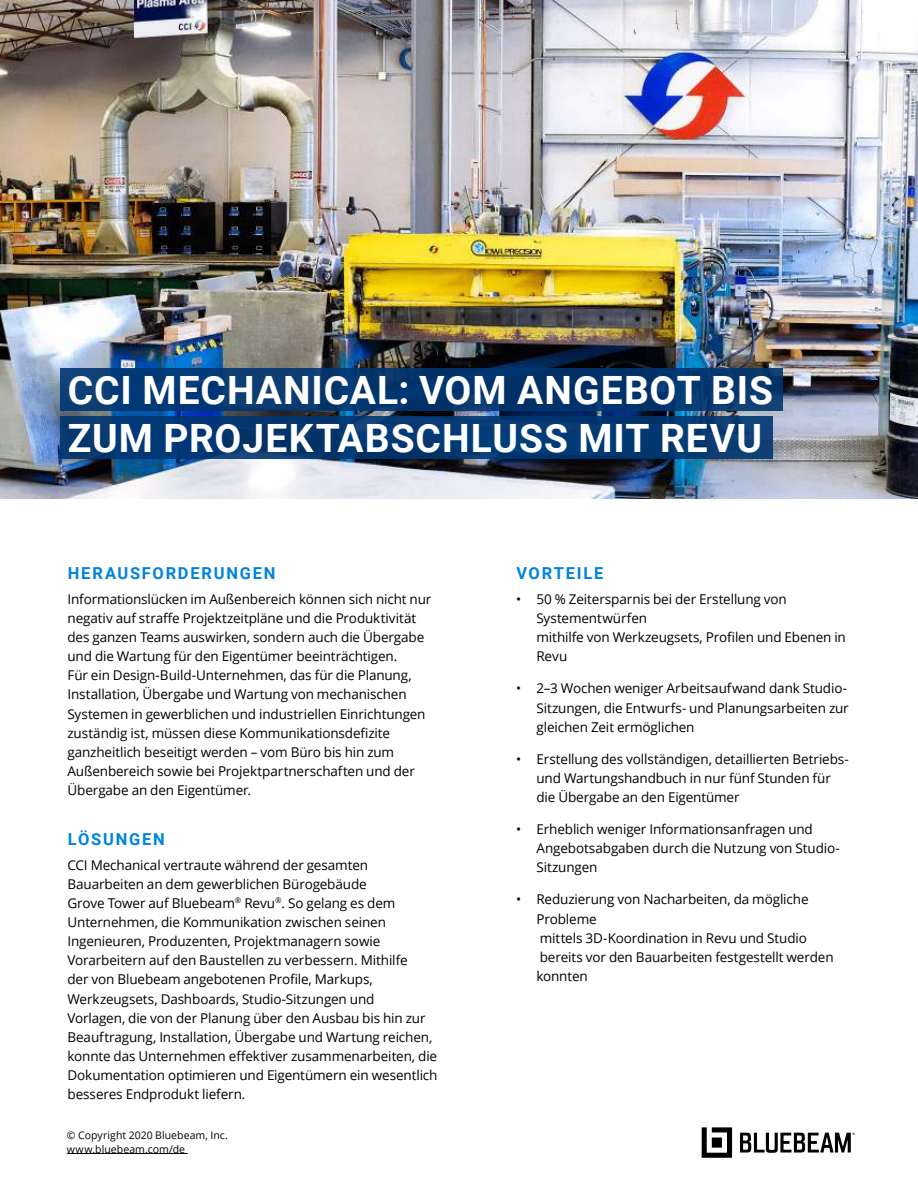
<style>
.page{position:relative;width:918px;height:1188px;background:#fff}
.page>*{position:absolute;margin:0;border:0;box-sizing:border-box;transform-origin:0 0}
.t1{font:700 39px/48px "Roboto";letter-spacing:.025em;color:#fff}
.t2{font:700 16.5px "Roboto";letter-spacing:.105em;color:#0083db}
.t3{font:13.5px/19.2px "Open Sans";letter-spacing:-.01em;color:#000}
.t4{font:10.5px/13.5px "Open Sans";letter-spacing:.005em;color:#000}
</style>
<div class="page">
<hr style="left:67px;top:1153px;width:121px;height:1px;background:#000">
<svg style="left:702px;top:1127px;width:30px;height:31px"></svg>
<svg style="left:740px;top:1133px;width:115px;height:20px"></svg>
<img style="left:0;top:0;width:918px;height:498px">
<div style="left:60px;top:369px;width:723px;height:42px;background:#003671"></div>
<div style="left:60px;top:416px;width:713px;height:43px;background:#003671"></div>
<h1 class="t1" style="left:68px;top:364px;width:707px">CCI MECHANICAL: VOM ANGEBOT BIS<br>ZUM PROJEKTABSCHLUSS MIT REVU</h1>
<p class="t2" style="left:68px;top:561px;width:209px">HERAUSFORDERUNGEN</p>
<p class="t3" style="left:68px;top:591px;width:365px">Informationslücken im Außenbereich können sich nicht nur negativ auf straffe Projektzeitpläne und die Produktivität des ganzen Teams auswirken, sondern auch die Übergabe und die Wartung für den Eigentümer beeinträchtigen.<br>Für ein Design-Build-Unternehmen, das für die Planung, Installation, Übergabe und Wartung von mechanischen Systemen in gewerblichen und industriellen Einrichtungen zuständig ist, müssen diese Kommunikationsdefizite ganzheitlich beseitigt werden – vom Büro bis hin zum Außenbereich sowie bei Projektpartnerschaften und der Übergabe an den Eigentümer.</p>
<p class="t2" style="left:68px;top:827px;width:99px">LÖSUNGEN</p>
<p class="t3" style="left:67px;top:855px;width:372px">CCI Mechanical vertraute während der gesamten Bauarbeiten an dem gewerblichen Bürogebäude<br>Grove Tower auf Bluebeam<sup>®</sup> Revu<sup>®</sup>. So gelang es dem Unternehmen, die Kommunikation zwischen seinen Ingenieuren, Produzenten, Projektmanagern sowie Vorarbeitern auf den Baustellen zu verbessern. Mithilfe<br>der von Bluebeam angebotenen Profile, Markups, Werkzeugsets, Dashboards, Studio-Sitzungen und<br>Vorlagen, die von der Planung über den Ausbau bis hin zur Beauftragung, Installation, Übergabe und Wartung reichen, konnte das Unternehmen effektiver zusammenarbeiten, die Dokumentation optimieren und Eigentümern ein wesentlich besseres Endprodukt liefern.</p>
<p class="t4" style="left:67px;top:1130px;width:162px">© Copyright 2020 Bluebeam, Inc. www.bluebeam.com/de</p>
<p class="t2" style="left:517px;top:561px;width:88px">VORTEILE</p>
<p class="t3" style="left:536px;top:591px;width:311px;text-indent:-20px">• 50 % Zeitersparnis bei der Erstellung von<br>Systementwürfen<br>mithilfe von Werkzeugsets, Profilen und Ebenen in<br>Revu</p>
<p class="t3" style="left:536px;top:680px;width:314px;text-indent:-20px">• 2–3 Wochen weniger Arbeitsaufwand dank Studio-<br>Sitzungen, die Entwurfs- und Planungsarbeiten zur gleichen Zeit ermöglichen</p>
<p class="t3" style="left:536px;top:751px;width:314px;text-indent:-20px">• Erstellung des vollständigen, detaillierten Betriebs&shy;und Wartungshandbuch in nur fünf Stunden für die Übergabe an den Eigentümer</p>
<p class="t3" style="left:536px;top:821px;width:305px;text-indent:-20px">• Erheblich weniger Informationsanfragen und<br>Angebotsabgaben durch die Nutzung von Studio-<br>Sitzungen</p>
<p class="t3" style="left:536px;top:891px;width:299px;text-indent:-20px">• Reduzierung von Nacharbeiten, da mögliche<br>Probleme<br>mittels 3D-Koordination in Revu und Studio bereits vor den Bauarbeiten festgestellt werden konnten</p>
</div>
